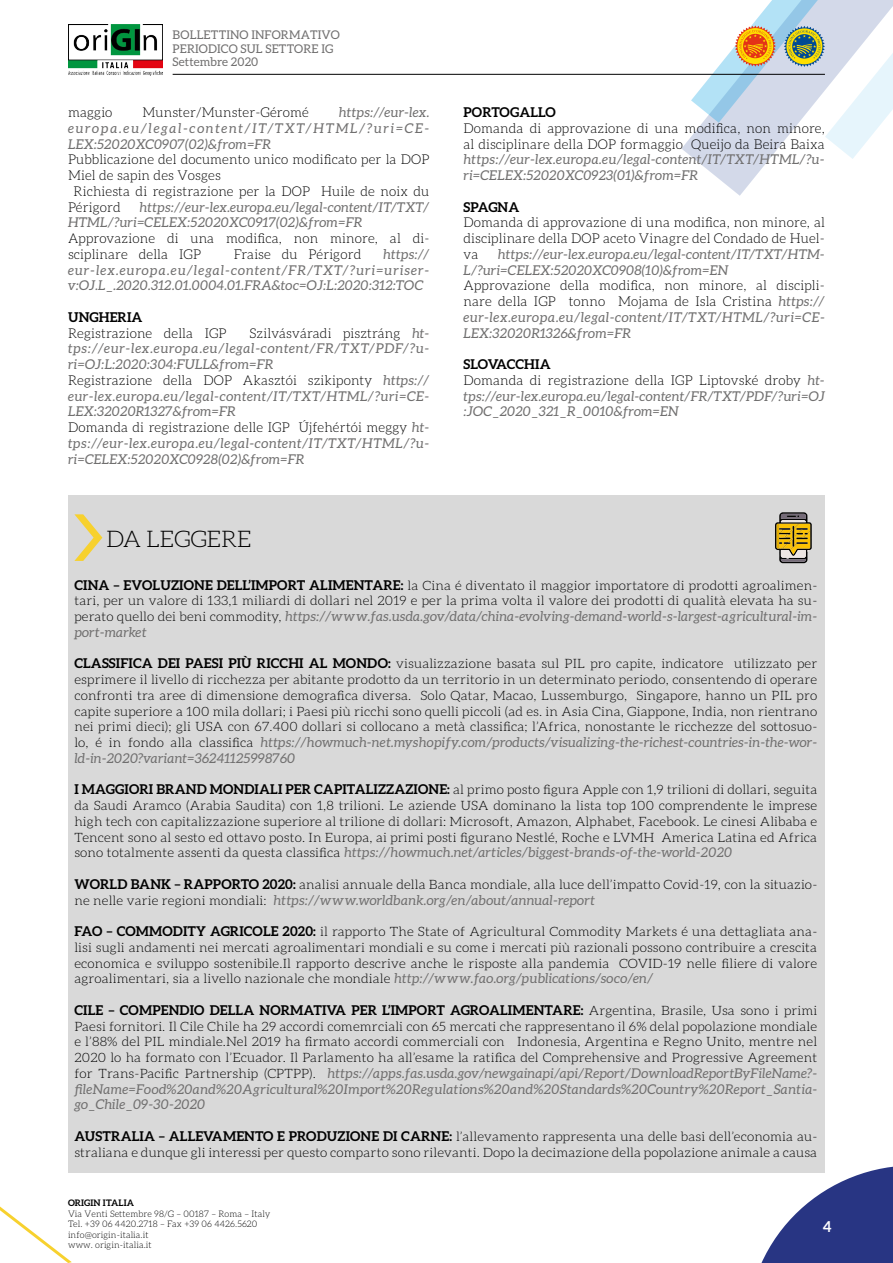
<style>
.page{position:relative;width:893px;height:1263px;background:#fff}
.page>*{position:absolute;margin:0;border:0;box-sizing:border-box;transform-origin:0 0}
.t1{font:300 22.95px "Aleo";letter-spacing:-.02em;color:#000;scale:1.05 1}
.t2{font:700 15px "Aleo";color:#fff}
.t3{font:italic 13.5px/15.8px "Aleo";letter-spacing:.01em;color:#706f6f}
.t4{font:300 13.5px/15.8px "Aleo";letter-spacing:.01em;color:#000}
.t5{font:italic 13.5px/15.8px "Aleo";letter-spacing:.04em;color:#706f6f}
.t6{font:700 13.5px "Aleo";letter-spacing:.01em;color:#000}
.t7{font:300 12.9px/15.8px "Aleo";letter-spacing:.01em;color:#000;text-align:justify;scale:1.05 1}
.t8{font:12px/13.5px "Aleo";letter-spacing:.01em;color:#706f6f}
.t9{font:300 9px/10.5px "Aleo";letter-spacing:.01em;color:#000}
.t10{font:700 9px "Aleo";letter-spacing:.01em;color:#000}
.s1{font-weight:300;font-style:normal;color:#000}
.s2{font-weight:400;font-style:italic;color:#706f6f}
.s3{font-weight:700;font-style:normal;color:#000}
.s4{font-weight:700;font-size:13.5px}
.s5{font-weight:300;font-style:normal;font-size:12.9px;color:#000}
.s6{font-weight:400;font-style:italic;font-size:13.5px;color:#706f6f}
.s7{font-weight:300;font-size:12.9px}
</style>
<div class="page">
<svg style="left:761px;top:1166px;width:132px;height:97px"></svg>
<svg style="left:681px;top:0;width:212px;height:196px"></svg>
<hr style="left:173px;top:74px;width:652px;height:1px;background:#000">
<svg style="left:0;top:1206px;width:72px;height:57px"></svg>
<div style="left:68px;top:495px;width:757px;height:678px;background:#d9d9d9"></div>
<svg style="left:74px;top:514px;width:28px;height:47px"></svg>
<svg style="left:775px;top:512px;width:37px;height:51px;background:#a28d4e"></svg>
<img style="left:68px;top:25px;width:94px;height:50px">
<p class="t8" style="left:173px;top:28px;width:169px">BOLLETTINO INFORMATIVO<br>PERIODICO SUL SETTORE IG<br>Settembre 2020</p>
<p class="t3" style="left:68px;top:104px;width:363px;text-align:justify;text-indent:271px">https://eur-lex. europa.eu/legal-content/IT/TXT/HTML/?uri=CE-LEX:52020XC0907(02)&amp;from=FR</p>
<p class="t4" style="left:68px;top:152px;width:363px">Pubblicazione del documento unico modificato per la DOP</p>
<p class="t4" style="left:68px;top:167px;width:154px">Miel de sapin des Vosges</p>
<p class="t4" style="left:73px;top:183px;width:357px">Richiesta di registrazione per la DOP Huile de noix du</p>
<p class="t4" style="left:68px;top:199px;width:54px">Périgord</p>
<p class="t4" style="left:68px;top:104px;width:46px">maggio</p>
<p class="t4" style="left:142px;top:104px;width:168px">Munster/Munster-Géromé</p>
<p class="t3" style="left:68px;top:199px;width:363px;text-indent:71px">https://eur-lex.europa.eu/legal-content/IT/TXT/<br>HTML/?uri=CELEX:52020XC0917(02)&amp;from=FR</p>
<p class="t4" style="left:68px;top:230px;width:363px">Approvazione di una modifica, non minore, al di&shy;sciplinare della IGP</p>
<p class="t3" style="left:68px;top:246px;width:363px;text-align:justify;text-indent:315px">https:// eur-lex.europa.eu/legal-content/FR/TXT/?uri=uriser&shy;v:OJ.L_.2020.312.01.0004.01.FRA&amp;toc=OJ:L:2020:312:TOC</p>
<p class="t6" style="left:68px;top:309px;width:76px">UNGHERIA</p>
<p class="t4" style="left:68px;top:325px;width:160px">Registrazione della IGP</p>
<p class="t4" style="left:234px;top:246px;width:129px">Fraise du Périgord</p>
<p class="t5" style="left:68px;top:325px;width:363px;text-indent:182px"><span class="s1">Szilvásváradi pisztráng</span> ht&shy;tps://eur-lex.europa.eu/legal-content/FR/TXT/PDF/?u&shy;ri=OJ:L:2020:304:FULL&amp;from=FR<br><span class="s1">Registrazione della DOP Akasztói szikiponty</span> https:// eur-lex.europa.eu/legal-content/IT/TXT/HTML/?uri=CE-LEX:32020R1327&amp;from=FR<br><span class="s1">Domanda di registrazione delle IGP Újfehértói meggy</span> ht&shy;tps://eur-lex.europa.eu/legal-content/IT/TXT/HTML/?u&shy;ri=CELEX:52020XC0928(02)&amp;from=FR</p>
<p class="t6" style="left:463px;top:104px;width:94px">PORTOGALLO</p>
<p class="t4" style="left:463px;top:120px;width:363px">Domanda di approvazione di una modifica, non minore, al disciplinare della DOP formaggio Queijo da Beira Baixa</p>
<p class="t3" style="left:463px;top:152px;width:363px">https://eur-lex.europa.eu/legal-content/IT/TXT/HTML/?u&shy;ri=CELEX:52020XC0923(01)&amp;from=FR</p>
<p class="t6" style="left:463px;top:199px;width:57px">SPAGNA</p>
<p class="t4" style="left:463px;top:215px;width:363px;text-align:justify">Domanda di approvazione di una modifica, non minore, al disciplinare della DOP aceto Vinagre del Condado de Huel&shy;va</p>
<p class="t3" style="left:463px;top:246px;width:363px;text-indent:34px">https://eur-lex.europa.eu/legal-content/IT/TXT/HTM-<br>L/?uri=CELEX:52020XC0908(10)&amp;from=EN</p>
<p class="t4" style="left:463px;top:278px;width:363px;text-align:justify">Approvazione della modifica, non minore, al discipli&shy;nare della IGP tonno Mojama de Isla Cristina <span class="s2">https:// eur-lex.europa.eu/legal-content/IT/TXT/HTML/?uri=CE-LEX:32020R1326&amp;from=FR</span></p>
<p class="t3" style="left:463px;top:356px;width:363px"><span class="s3">SLOVACCHIA<br></span><span class="s1">Domanda di registrazione della IGP Liptovské droby</span> ht&shy;tps://eur-lex.europa.eu/legal-content/FR/TXT/PDF/?uri=OJ :JOC_2020_321_R_0010&amp;from=EN</p>
<h1 class="t1" style="left:106px;top:527px;width:140px">DA LEGGERE</h1>
<p class="t7" style="left:74px;top:577px;width:709px"><span class="s4">CINA – EVOLUZIONE DELL’IMPORT ALIMENTARE:</span> la Cina é diventato il maggior importatore di prodotti agroalimen&shy;tari, per un valore di 133,1 miliardi di dollari nel 2019 e per la prima volta il valore dei prodotti di qualità elevata ha su-</p>
<p class="t3" style="left:74px;top:608px;width:744px"><span class="s5">perato quello dei beni commodity,</span> https://www.fas.usda.gov/data/china-evolving-demand-world-s-largest-agricultural-im&shy;port-market</p>
<p class="t7" style="left:74px;top:656px;width:709px"><span class="s4">CLASSIFICA DEI PAESI PIÙ RICCHI AL MONDO:</span> visualizzazione basata sul PIL pro capite, indicatore utilizzato per esprimere il livello di ricchezza per abitante prodotto da un territorio in un determinato periodo, consentendo di operare confronti tra aree di dimensione demografica diversa. Solo Qatar, Macao, Lussemburgo, Singapore, hanno un PIL pro capite superiore a 100 mila dollari; i Paesi più ricchi sono quelli piccoli (ad es. in Asia Cina, Giappone, India, non rientrano nei primi dieci); gli USA con 67.400 dollari si collocano a metà classifica; l’Africa, nonostante le ricchezze del sottosuo-</p>
<p class="t3" style="left:74px;top:734px;width:744px"><span class="s5">lo, é in fondo alla classifica</span> https://howmuch-net.myshopify.com/products/visualizing-the-richest-countries-in-the-wor&shy;ld-in-2020?variant=36241125998760</p>
<p class="t7" style="left:74px;top:782px;width:709px"><span class="s4">I MAGGIORI BRAND MONDIALI PER CAPITALIZZAZIONE:</span> al primo posto figura Apple con 1,9 trilioni di dollari, seguita da Saudi Aramco (Arabia Saudita) con 1,8 trilioni. Le aziende USA dominano la lista top 100 comprendente le imprese high tech con capitalizzazione superiore al trilione di dollari: Microsoft, Amazon, Alphabet, Facebook. Le cinesi Alibaba e Tencent sono al sesto ed ottavo posto. In Europa, ai primi posti figurano Nestlé, Roche e LVMH America Latina ed Africa</p>
<p class="t3" style="left:74px;top:844px;width:659px"><span class="s5">sono totalmente assenti da questa classifica</span> https://howmuch.net/articles/biggest-brands-of-the-world-2020</p>
<p class="t7" style="left:74px;top:876px;width:709px"><span class="s4">WORLD BANK – RAPPORTO 2020:</span> analisi annuale della Banca mondiale, alla luce dell’impatto Covid-19, con la situazio-</p>
<p class="t3" style="left:74px;top:892px;width:522px"><span class="s5">ne nelle varie regioni mondiali:</span> https://www.worldbank.org/en/about/annual-report</p>
<p class="t7" style="left:74px;top:924px;width:709px"><span class="s4">FAO – COMMODITY AGRICOLE 2020:</span> il rapporto The State of Agricultural Commodity Markets é una dettagliata ana&shy;lisi sugli andamenti nei mercati agroalimentari mondiali e su come i mercati più razionali possono contribuire a crescita economica e sviluppo sostenibile.Il rapporto descrive anche le risposte alla pandemia COVID-19 nelle filiere di valore agroalimentari, sia a livello nazionale che mondiale <span class="s6">http://www.fao.org/publications/soco/en/</span></p>
<p class="t6" style="left:74px;top:1002px;width:744px">CILE – COMPENDIO DELLA NORMATIVA PER L’IMPORT AGROALIMENTARE: <span class="s7">Argentina, Brasile, Usa sono i primi</span></p>
<p class="t7" style="left:74px;top:1018px;width:709px">Paesi fornitori. Il Cile Chile ha 29 accordi comemrciali con 65 mercati che rappresentano il 6% delal popolazione mondiale e l’88% del PIL mindiale.Nel 2019 ha firmato accordi commerciali con Indonesia, Argentina e Regno Unito, mentre nel 2020 lo ha formato con l’Ecuador. Il Parlamento ha all’esame la ratifica del Comprehensive and Progressive Agreement</p>
<p class="t3" style="left:74px;top:1065px;width:745px;text-align:justify"><span class="s5">for Trans-Pacific Partnership (CPTPP).</span> https://apps.fas.usda.gov/newgainapi/api/Report/DownloadReportByFileName?- fileName=Food%20and%20Agricultural%20Import%20Regulations%20and%20Standards%20Country%20Report_Santia&shy;go_Chile_09-30-2020</p>
<p class="t7" style="left:74px;top:1128px;width:709px"><span class="s4">AUSTRALIA – ALLEVAMENTO E PRODUZIONE DI CARNE:</span> l’allevamento rappresenta una delle basi dell’economia au&shy;straliana e dunque gli interessi per questo comparto sono rilevanti. Dopo la decimazione della popolazione animale a causa</p>
<p class="t10" style="left:68px;top:1197px;width:67px">ORIGIN ITALIA</p>
<p class="t9" style="left:68px;top:1208px;width:204px">Via Venti Settembre 98/G – 00187 – Roma – Italy Tel. +39 06 4420.2718 – Fax +39 06 4426.5620 info@origin-italia.it<br>www. origin-italia.it</p>
<p class="t2" style="left:823px;top:1218px;width:10px">4</p>
</div>
